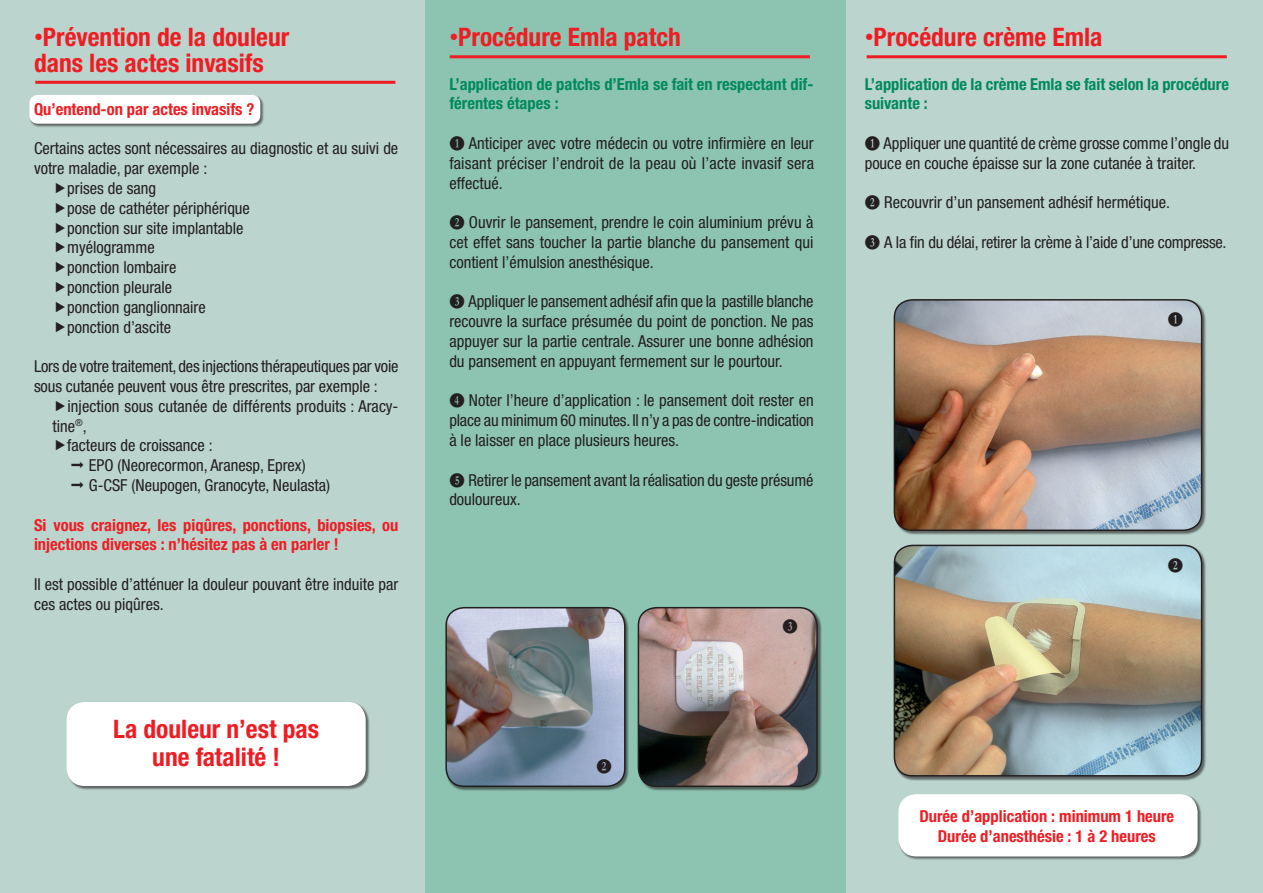
<style>
.page{position:relative;width:1263px;height:893px;background:#bbd4cd}
.page>*{position:absolute;margin:0;border:0;box-sizing:border-box;transform-origin:0 0}
.t1{font:700 condensed 25.5px/25.2px "Helvetica Neue";color:#ee1d23}
.t2{font:condensed 16.5px/19.8px "Helvetica Neue";color:#231f20}
.t3{font:700 condensed 16.5px/19.8px "Helvetica Neue";color:#ee1d23}
.t4{font:700 condensed 16.5px/19.8px "Helvetica Neue";color:#008a5e}
.t5{font:16.5px "Numberpile";color:#231f20}
.s1{font-family:"Arial";font-weight:400;font-stretch:normal}
.s2{font-family:"Numberpile";font-stretch:normal}
</style>
<div class="page">
<div style="left:425px;top:0;width:421px;height:893px;background:#8dc4b1"></div>
<div style="left:67px;top:702px;width:303px;height:88px;background:#231f20;opacity:.6"></div>
<div style="left:67px;top:702px;width:299px;height:84px;background:#fff;border-radius:18px"></div>
<div style="left:898px;top:794px;width:303px;height:67px;background:#231f20;opacity:.6"></div>
<div style="left:898px;top:794px;width:299px;height:62px;background:#fff;border-radius:18px"></div>
<div style="left:30px;top:95px;width:234px;height:32px;background:#231f20;opacity:.6"></div>
<div style="left:29px;top:95px;width:231px;height:29px;background:#fff;border-radius:9px"></div>
<hr style="left:35px;top:81px;width:360px;height:3px;background:#ee1d23">
<hr style="left:450px;top:55px;width:360px;height:3px;background:#ee1d23">
<hr style="left:867px;top:55px;width:360px;height:3px;background:#ee1d23">
<div style="left:446px;top:607px;width:184px;height:184px;background:#231f20;opacity:.6"></div>
<img style="left:446px;top:608px;width:179px;height:178px">
<div style="left:445px;top:607px;width:180px;height:180px;border:2px solid #231f20;border-radius:18px"></div>
<div style="left:638px;top:607px;width:184px;height:184px;background:#231f20;opacity:.6"></div>
<img style="left:638px;top:608px;width:179px;height:178px">
<div style="left:638px;top:607px;width:180px;height:180px;border:2px solid #231f20;border-radius:18px"></div>
<div style="left:894px;top:299px;width:312px;height:236px;background:#231f20;opacity:.6"></div>
<img style="left:894px;top:300px;width:307px;height:230px">
<div style="left:894px;top:299px;width:308px;height:232px;border:2px solid #231f20;border-radius:18px"></div>
<div style="left:894px;top:545px;width:312px;height:236px;background:#231f20;opacity:.6"></div>
<img style="left:894px;top:545px;width:307px;height:231px">
<div style="left:894px;top:545px;width:308px;height:232px;border:2px solid #231f20;border-radius:18px"></div>
<h1 class="t1" style="left:34px;top:24px;width:257px"><span class="s1">•</span>Prévention de la douleur dans les actes invasifs</h1>
<p class="t3" style="left:34px;top:99px;width:222px">Qu’entend-on par actes invasifs ?</p>
<p class="t2" style="left:34px;top:139px;width:366px">Certains actes sont nécessaires au diagnostic et au suivi de</p>
<p class="t2" style="left:34px;top:158px;width:175px">votre maladie, par exemple :</p>
<p class="t2" style="left:67px;top:178px;width:90px">prises de sang</p>
<p class="t2" style="left:67px;top:198px;width:184px">pose de cathéter périphérique</p>
<p class="t2" style="left:67px;top:218px;width:178px">ponction sur site implantable</p>
<p class="t2" style="left:67px;top:238px;width:89px">myélogramme</p>
<p class="t2" style="left:67px;top:257px;width:111px">ponction lombaire</p>
<p class="t2" style="left:67px;top:277px;width:107px">ponction pleurale</p>
<p class="t2" style="left:67px;top:297px;width:140px">ponction ganglionnaire</p>
<p class="t2" style="left:67px;top:317px;width:105px">ponction d’ascite</p>
<p class="t2" style="left:34px;top:356px;width:366px">Lors de votre traitement, des injections thérapeutiques par voie sous cutanée peuvent vous être prescrites, par exemple :</p>
<p class="t2" style="left:67px;top:396px;width:332px">injection sous cutanée de différents produits : Aracy-</p>
<p class="t2" style="left:52px;top:416px;width:36px">tine<sup>®</sup>,</p>
<p class="t2" style="left:67px;top:436px;width:147px">facteurs de croissance :</p>
<p class="t2" style="left:89px;top:455px;width:218px">EPO (Neorecormon, Aranesp, Eprex)</p>
<p class="t2" style="left:89px;top:475px;width:243px">G-CSF (Neupogen, Granocyte, Neulasta)</p>
<p class="t3" style="left:34px;top:515px;width:366px">Si vous craignez, les piqûres, ponctions, biopsies, ou injections diverses : n’hésitez pas à en parler !</p>
<p class="t2" style="left:34px;top:574px;width:366px">Il est possible d’atténuer la douleur pouvant être induite par ces actes ou piqûres.</p>
<h1 class="t1" style="left:113px;top:714px;width:207px;line-height:28.5px;text-align:center">La douleur n’est pas une fatalité !</h1>
<h1 class="t1" style="left:449px;top:24px;width:233px"><span class="s1">•</span>Procédure Emla patch</h1>
<p class="t4" style="left:449px;top:74px;width:366px">L’application de patchs d’Emla se fait en respectant dif&shy;férentes étapes :</p>
<p class="t2" style="left:449px;top:133px;width:366px;text-align:justify"><span class="s2">B</span> Anticiper avec votre médecin ou votre infirmière en leur faisant préciser l’endroit de la peau où l’acte invasif sera effectué.</p>
<p class="t2" style="left:449px;top:212px;width:366px;text-align:justify"><span class="s2">C</span> Ouvrir le pansement, prendre le coin aluminium prévu à cet effet sans toucher la partie blanche du pansement qui contient l’émulsion anesthésique.</p>
<p class="t2" style="left:449px;top:292px;width:366px;text-align:justify"><span class="s2">D</span> Appliquer le pansement adhésif afin que la pastille blanche recouvre la surface présumée du point de ponction. Ne pas appuyer sur la partie centrale. Assurer une bonne adhésion du pansement en appuyant fermement sur le pourtour.</p>
<p class="t2" style="left:449px;top:391px;width:366px;text-align:justify"><span class="s2">E</span> Noter l’heure d’application : le pansement doit rester en place au minimum 60 minutes. Il n’y a pas de contre-indication à le laisser en place plusieurs heures.</p>
<p class="t2" style="left:449px;top:470px;width:366px"><span class="s2">F</span> Retirer le pansement avant la réalisation du geste présumé douloureux.</p>
<p class="t5" style="left:596px;top:759px;width:17px">C</p>
<p class="t5" style="left:782px;top:619px;width:17px">D</p>
<h1 class="t1" style="left:865px;top:24px;width:239px"><span class="s1">•</span>Procédure crème Emla</h1>
<p class="t4" style="left:865px;top:74px;width:366px">L’application de la crème Emla se fait selon la procédure suivante :</p>
<p class="t2" style="left:865px;top:133px;width:366px"><span class="s2">B</span> Appliquer une quantité de crème grosse comme l’ongle du pouce en couche épaisse sur la zone cutanée à traiter.</p>
<p class="t2" style="left:865px;top:193px;width:307px"><span class="s2">C</span> Recouvrir d’un pansement adhésif hermétique.</p>
<p class="t2" style="left:865px;top:232px;width:363px"><span class="s2">D</span> A la fin du délai, retirer la crème à l’aide d’une compresse.</p>
<p class="t5" style="left:1168px;top:312px;width:17px">B</p>
<p class="t5" style="left:1168px;top:558px;width:17px">C</p>
<p class="t3" style="left:919px;top:806px;width:256px;text-align:center">Durée d’application : minimum 1 heure<br>Durée d’anesthésie : 1 à 2 heures</p>
</div>
